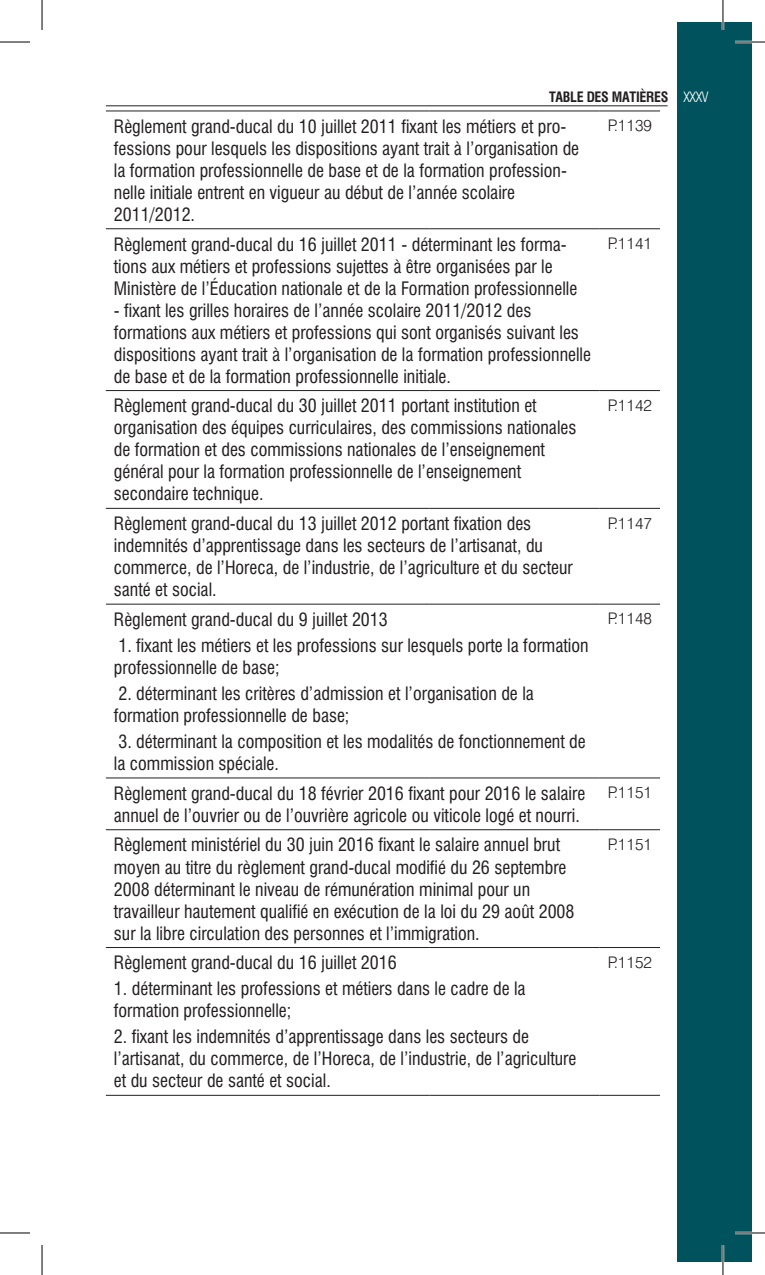
<style>
.page{position:relative;width:765px;height:1275px;background:#fff}
.page>*{position:absolute;margin:0;border:0;box-sizing:border-box;transform-origin:0 0}
.TABLE_DES_MATIERES{font:condensed 18px/22px "Swiss 721 BT";color:#231f20}
.TABLE_DES_MATIERES_D{font:300 16px "Swiss 721 BT";color:#231f20}
.t1{font:700 condensed 14px "Swiss 721 BT";letter-spacing:-.02em;color:#231f20}
.s1{font-weight:300;color:#fff}
</style>
<div class="page">
<div style="left:677px;top:22px;width:74px;height:1239px;background:#00525d"></div>
<hr style="left:106px;top:105px;width:561px;height:1px;background:#231f20">
<hr style="left:106px;top:110px;width:323px;height:1px;background:#231f20">
<hr style="left:429px;top:110px;width:170px;height:1px;background:#231f20">
<hr style="left:599px;top:110px;width:60px;height:1px;background:#231f20">
<hr style="left:106px;top:228px;width:323px;height:1px;background:#231f20">
<hr style="left:429px;top:228px;width:170px;height:1px;background:#231f20">
<hr style="left:599px;top:228px;width:60px;height:1px;background:#231f20">
<hr style="left:106px;top:390px;width:323px;height:1px;background:#231f20">
<hr style="left:429px;top:390px;width:170px;height:1px;background:#231f20">
<hr style="left:599px;top:390px;width:60px;height:1px;background:#231f20">
<hr style="left:106px;top:508px;width:323px;height:1px;background:#231f20">
<hr style="left:429px;top:508px;width:170px;height:1px;background:#231f20">
<hr style="left:599px;top:508px;width:60px;height:1px;background:#231f20">
<hr style="left:106px;top:603px;width:323px;height:1px;background:#231f20">
<hr style="left:429px;top:603px;width:170px;height:1px;background:#231f20">
<hr style="left:599px;top:603px;width:60px;height:1px;background:#231f20">
<hr style="left:106px;top:777px;width:323px;height:1px;background:#231f20">
<hr style="left:429px;top:777px;width:170px;height:1px;background:#231f20">
<hr style="left:599px;top:777px;width:60px;height:1px;background:#231f20">
<hr style="left:106px;top:829px;width:323px;height:1px;background:#231f20">
<hr style="left:429px;top:829px;width:170px;height:1px;background:#231f20">
<hr style="left:599px;top:829px;width:60px;height:1px;background:#231f20">
<hr style="left:106px;top:947px;width:323px;height:1px;background:#231f20">
<hr style="left:429px;top:947px;width:170px;height:1px;background:#231f20">
<hr style="left:599px;top:947px;width:60px;height:1px;background:#231f20">
<hr style="left:106px;top:1094px;width:323px;height:1px;background:#231f20">
<hr style="left:429px;top:1094px;width:170px;height:1px;background:#231f20">
<hr style="left:599px;top:1094px;width:60px;height:1px;background:#231f20">
<hr style="left:734px;top:41px;width:30px;height:2px;background:#fff">
<hr style="left:734px;top:1231px;width:30px;height:3px;background:#fff">
<hr style="left:721px;top:0;width:3px;height:30px;background:#fff">
<hr style="left:721px;top:1245px;width:3px;height:30px;background:#fff">
<hr style="left:0;top:42px;width:30px;height:1px;background:#000">
<hr style="left:734px;top:42px;width:30px;height:1px;background:#000">
<hr style="left:0;top:1232px;width:30px;height:1px;background:#000">
<hr style="left:734px;top:1232px;width:30px;height:1px;background:#000">
<hr style="left:42px;top:0;width:1px;height:30px;background:#000">
<hr style="left:42px;top:1245px;width:1px;height:30px;background:#000">
<hr style="left:722px;top:0;width:1px;height:30px;background:#000">
<hr style="left:722px;top:1245px;width:1px;height:30px;background:#000">
<p class="t1" style="left:549px;top:89px;width:161px">TABLE DES MATIÈRES <span class="s1">XXXV</span></p>
<p class="TABLE_DES_MATIERES" style="left:114px;top:115px;width:466px">Règlement grand-ducal du 10 juillet 2011 fixant les métiers et pro&shy;fessions pour lesquels les dispositions ayant trait à l’organisation de la formation professionnelle de base et de la formation profession&shy;nelle initiale entrent en vigueur au début de l’année scolaire 2011/2012.</p>
<p class="TABLE_DES_MATIERES_D" style="left:607px;top:116px;width:46px">P.1139</p>
<p class="TABLE_DES_MATIERES" style="left:114px;top:233px;width:465px">Règlement grand-ducal du 16 juillet 2011 - déterminant les forma&shy;tions aux métiers et professions sujettes à être organisées par le<br>Ministère de l’Éducation nationale et de la Formation professionnelle</p>
<p class="TABLE_DES_MATIERES" style="left:114px;top:299px;width:478px">- fixant les grilles horaires de l’année scolaire 2011/2012 des formations aux métiers et professions qui sont organisés suivant les dispositions ayant trait à l’organisation de la formation professionnelle de base et de la formation professionnelle initiale.</p>
<p class="TABLE_DES_MATIERES_D" style="left:607px;top:233px;width:46px">P.1141</p>
<p class="TABLE_DES_MATIERES" style="left:114px;top:395px;width:464px">Règlement grand-ducal du 30 juillet 2011 portant institution et organisation des équipes curriculaires, des commissions nationales de formation et des commissions nationales de l’enseignement général pour la formation professionnelle de l’enseignement secondaire technique.</p>
<p class="TABLE_DES_MATIERES_D" style="left:607px;top:395px;width:46px">P.1142</p>
<p class="TABLE_DES_MATIERES" style="left:114px;top:512px;width:460px">Règlement grand-ducal du 13 juillet 2012 portant fixation des indemnités d’apprentissage dans les secteurs de l’artisanat, du commerce, de l’Horeca, de l’industrie, de l’agriculture et du secteur santé et social.</p>
<p class="TABLE_DES_MATIERES_D" style="left:607px;top:513px;width:46px">P.1147</p>
<p class="TABLE_DES_MATIERES" style="left:114px;top:608px;width:275px">Règlement grand-ducal du 9 juillet 2013</p>
<p class="TABLE_DES_MATIERES" style="left:114px;top:634px;width:476px">1. fixant les métiers et les professions sur lesquels porte la formation professionnelle de base;</p>
<p class="TABLE_DES_MATIERES" style="left:114px;top:682px;width:421px">2. déterminant les critères d’admission et l’organisation de la formation professionnelle de base;</p>
<p class="TABLE_DES_MATIERES" style="left:114px;top:730px;width:473px">3. déterminant la composition et les modalités de fonctionnement de la commission spéciale.</p>
<p class="TABLE_DES_MATIERES_D" style="left:607px;top:609px;width:46px">P.1148</p>
<p class="TABLE_DES_MATIERES" style="left:114px;top:782px;width:473px">Règlement grand-ducal du 18 février 2016 fixant pour 2016 le salaire annuel de l’ouvrier ou de l’ouvrière agricole ou viticole logé et nourri.</p>
<p class="TABLE_DES_MATIERES_D" style="left:607px;top:782px;width:46px">P.1151</p>
<p class="TABLE_DES_MATIERES" style="left:114px;top:834px;width:462px">Règlement ministériel du 30 juin 2016 fixant le salaire annuel brut moyen au titre du règlement grand-ducal modifié du 26 septembre 2008 déterminant le niveau de rémunération minimal pour un travailleur hautement qualifié en exécution de la loi du 29 août 2008 sur la libre circulation des personnes et l’immigration.</p>
<p class="TABLE_DES_MATIERES_D" style="left:607px;top:834px;width:46px">P.1151</p>
<p class="TABLE_DES_MATIERES" style="left:114px;top:951px;width:284px">Règlement grand-ducal du 16 juillet 2016</p>
<p class="TABLE_DES_MATIERES" style="left:114px;top:977px;width:413px">1. déterminant les professions et métiers dans le cadre de la formation professionnelle;</p>
<p class="TABLE_DES_MATIERES" style="left:114px;top:1025px;width:464px">2. fixant les indemnités d’apprentissage dans les secteurs de l’artisanat, du commerce, de l’Horeca, de l’industrie, de l’agriculture et du secteur de santé et social.</p>
<p class="TABLE_DES_MATIERES_D" style="left:607px;top:952px;width:46px">P.1152</p>
</div>
